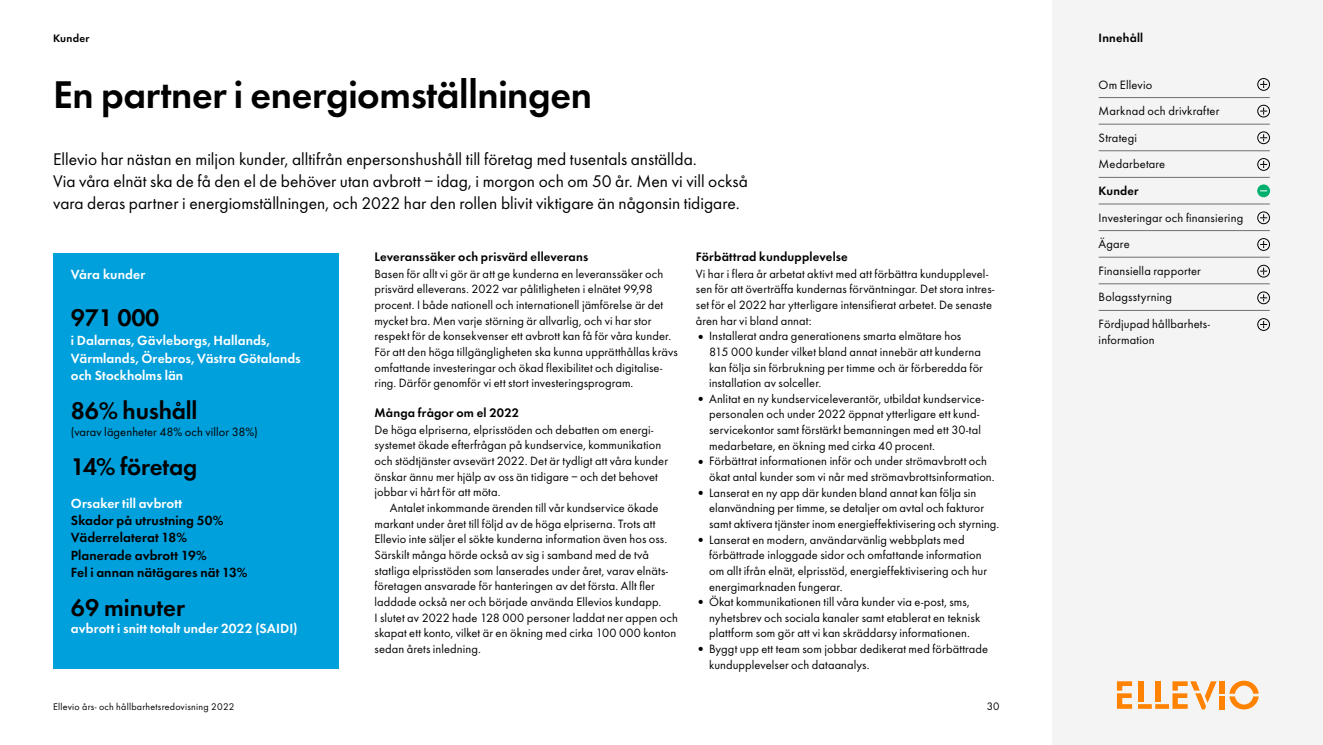
<style>
.page{position:relative;width:1323px;height:745px;background:#fff}
.page>*{position:absolute;margin:0;border:0;box-sizing:border-box;transform-origin:0 0}
.Rubrik1{font:600 40px "Futura EF";letter-spacing:-.01em;color:#000}
.Rubrik_2{font:600 25px "Futura EF";letter-spacing:-.01em;color:#000}
.Brödtext{font:600 25px "Futura EF";color:#000}
.Ingress{font:17.5px/21.9px "Futura EF";color:#000}
.Brödtext-2{font:600 13.75px/17.2px "Futura EF";letter-spacing:.005em;color:#fff}
.Brödtext-3{font:600 13.75px/17.2px "Futura EF";letter-spacing:.005em;color:#000}
.Melllanrubrik_1{font:600 13.75px "Futura EF";letter-spacing:.01em;color:#fff}
.Melllanrubrik_1-2{font:600 12.75px "Futura EF";letter-spacing:.015em;color:#000}
.Brödtext_indrag{font:12.5px/15.6px "Futura EF";letter-spacing:.005em;color:#000}
.Brödtext-4{font:12.5px/15.6px "Futura EF";letter-spacing:.005em;color:#000}
.t1{font:600 12.5px "Futura EF";letter-spacing:.015em;color:#000}
.t2{font:600 11.25px "Futura EF";letter-spacing:.02em;color:#000}
.t3{font:11.25px "Futura EF";color:#000}
.t4{font:10px "Futura EF";letter-spacing:.025em;color:#000}
.s1{font-size:15px}
</style>
<div class="page">
<div style="left:53px;top:253px;width:286px;height:415px;background:#00a0dc"></div>
<div style="left:1052px;top:0;width:271px;height:744px;background:#f5f4f4"></div>
<svg style="left:1229px;top:680px;width:29px;height:29px"></svg>
<svg style="left:1117px;top:681px;width:15px;height:27px"></svg>
<div style="left:1219px;top:680px;width:5px;height:13px;background:#ff8200"></div>
<div style="left:1219px;top:696px;width:5px;height:13px;background:#ff8200"></div>
<svg style="left:1138px;top:681px;width:78px;height:28px"></svg>
<hr style="left:1098px;top:97px;width:172px;height:1px;background:#736e6e">
<hr style="left:1098px;top:124px;width:172px;height:1px;background:#736e6e">
<hr style="left:1098px;top:150px;width:172px;height:1px;background:#736e6e">
<hr style="left:1098px;top:177px;width:172px;height:1px;background:#736e6e">
<hr style="left:1098px;top:204px;width:172px;height:1px;background:#736e6e">
<hr style="left:1098px;top:230px;width:172px;height:1px;background:#736e6e">
<hr style="left:1098px;top:257px;width:172px;height:1px;background:#736e6e">
<hr style="left:1098px;top:283px;width:172px;height:1px;background:#736e6e">
<hr style="left:1098px;top:310px;width:172px;height:1px;background:#736e6e">
<div style="left:1257px;top:78px;width:13px;height:13px;border:1px solid #000;border-radius:50%"></div>
<svg style="left:1260px;top:81px;width:7px;height:7px"></svg>
<div style="left:1257px;top:105px;width:13px;height:12px;border:1px solid #000;border-radius:50%"></div>
<svg style="left:1260px;top:107px;width:7px;height:8px"></svg>
<div style="left:1257px;top:131px;width:13px;height:13px;border:1px solid #000;border-radius:50%"></div>
<svg style="left:1260px;top:134px;width:7px;height:7px"></svg>
<div style="left:1257px;top:158px;width:13px;height:12px;border:1px solid #000;border-radius:50%"></div>
<svg style="left:1260px;top:161px;width:7px;height:7px"></svg>
<div style="left:1257px;top:211px;width:13px;height:13px;border:1px solid #000;border-radius:50%"></div>
<svg style="left:1260px;top:214px;width:7px;height:7px"></svg>
<div style="left:1257px;top:238px;width:13px;height:12px;border:1px solid #000;border-radius:50%"></div>
<svg style="left:1260px;top:241px;width:7px;height:7px"></svg>
<div style="left:1257px;top:265px;width:13px;height:12px;border:1px solid #000;border-radius:50%"></div>
<svg style="left:1260px;top:267px;width:7px;height:7px"></svg>
<div style="left:1257px;top:291px;width:13px;height:13px;border:1px solid #000;border-radius:50%"></div>
<svg style="left:1260px;top:294px;width:7px;height:7px"></svg>
<div style="left:1257px;top:318px;width:13px;height:12px;border:1px solid #000;border-radius:50%"></div>
<svg style="left:1260px;top:321px;width:7px;height:7px"></svg>
<svg style="left:1257px;top:185px;width:12px;height:12px"></svg>
<div style="left:1257px;top:184px;width:13px;height:13px;border:1px solid #00af6e;border-radius:50%"></div>
<p class="t2" style="left:53px;top:31px;width:38px">Kunder</p>
<p class="Rubrik1" style="left:53px;top:71px;width:540px">En partner i energiomställningen</p>
<p class="Ingress" style="left:53px;top:148px;width:696px">Ellevio har nästan en miljon kunder, alltifrån enpersonshushåll till företag med tusentals anställda.<br>Via våra elnät ska de få den el de behöver utan avbrott – idag, i morgon och om 50 år. Men vi vill också vara deras partner i energiomställningen, och 2022 har den rollen blivit viktigare än någonsin tidigare.</p>
<p class="Melllanrubrik_1" style="left:71px;top:266px;width:76px">Våra kunder</p>
<p class="Rubrik_2" style="left:71px;top:303px;width:90px">971 000</p>
<p class="Brödtext-2" style="left:71px;top:332px;width:231px">i Dalarnas, Gävleborgs, Hallands,<br>Värmlands, Örebros, Västra Götalands och Stockholms län</p>
<p class="Rubrik_2" style="left:71px;top:395px;width:128px">86% hushåll</p>
<p class="Brödtext-4" style="left:71px;top:423px;width:189px">(varav lägenheter 48% och villor 38%)</p>
<p class="Rubrik_2" style="left:71px;top:451px;width:128px">14% företag</p>
<p class="Brödtext-2" style="left:71px;top:494px;width:113px">Orsaker till avbrott</p>
<p class="Brödtext-3" style="left:71px;top:511px;width:154px">Skador på utrustning 50%</p>
<p class="Brödtext-3" style="left:71px;top:528px;width:137px">Väderrelaterat 18%<br>Planerade avbrott 19%</p>
<p class="Brödtext-3" style="left:71px;top:563px;width:178px">Fel i annan nätägares nät 13%</p>
<p class="Brödtext" style="left:71px;top:592px;width:116px">69 minuter</p>
<p class="Brödtext-2" style="left:71px;top:619px;width:228px">avbrott i snitt totalt under 2022 (SAIDI)</p>
<p class="Melllanrubrik_1-2" style="left:374px;top:249px;width:215px">Leveranssäker och prisvärd elleverans</p>
<p class="Brödtext-4" style="left:374px;top:265px;width:305px">Basen för allt vi gör är att ge kunderna en leveranssäker och prisvärd elleverans. 2022 var pålitligheten i elnätet 99,98 procent. I både nationell och internationell jämförelse är det mycket bra. Men varje störning är allvarlig, och vi har stor respekt för de konsekvenser ett avbrott kan få för våra kunder.<br>För att den höga tillgängligheten ska kunna upprätthållas krävs omfattande investeringar och ökad flexibilitet och digitalise&shy;ring. Därför genomför vi ett stort investeringsprogram.</p>
<p class="Melllanrubrik_1-2" style="left:374px;top:405px;width:146px">Många frågor om el 2022</p>
<p class="Brödtext-4" style="left:374px;top:421px;width:295px">De höga elpriserna, elprisstöden och debatten om energi&shy;systemet ökade efterfrågan på kundservice, kommunikation och stödtjänster avsevärt 2022. Det är tydligt att våra kunder önskar ännu mer hjälp av oss än tidigare – och det behovet jobbar vi hårt för att möta.</p>
<p class="Brödtext_indrag" style="left:374px;top:499px;width:305px;text-indent:15px">Antalet inkommande ärenden till vår kundservice ökade markant under året till följd av de höga elpriserna. Trots att Ellevio inte säljer el sökte kunderna information även hos oss.<br>Särskilt många hörde också av sig i samband med de två statliga elprisstöden som lanserades under året, varav elnäts&shy;företagen ansvarade för hanteringen av det första. Allt fler laddade också ner och började använda Ellevios kundapp.<br>I slutet av 2022 hade 128 000 personer laddat ner appen och skapat ett konto, vilket är en ökning med cirka 100 000 konton sedan årets inledning.</p>
<p class="Melllanrubrik_1-2" style="left:696px;top:249px;width:154px">Förbättrad kundupplevelse</p>
<p class="Brödtext-4" style="left:696px;top:265px;width:300px">Vi har i flera år arbetat aktivt med att förbättra kundupplevel&shy;sen för att överträffa kundernas förväntningar. Det stora intres&shy;set för el 2022 har ytterligare intensifierat arbetet. De senaste åren har vi bland annat:</p>
<p class="Brödtext_indrag" style="left:709px;top:328px;width:275px;text-indent:-13px"><span class="s1">•</span> Installerat andra generationens smarta elmätare hos 815 000 kunder vilket bland annat innebär att kunderna kan följa sin förbrukning per timme och är förberedda för installation av solceller.</p>
<p class="Brödtext_indrag" style="left:709px;top:390px;width:276px;text-indent:-13px"><span class="s1">•</span> Anlitat en ny kundserviceleverantör, utbildat kundservice&shy;personalen och under 2022 öppnat ytterligare ett kund&shy;servicekontor samt förstärkt bemanningen med ett 30-tal medarbetare, en ökning med cirka 40 procent.</p>
<p class="Brödtext_indrag" style="left:709px;top:453px;width:287px;text-indent:-13px"><span class="s1">•</span> Förbättrat informationen inför och under strömavbrott och ökat antal kunder som vi når med strömavbrottsinformation.</p>
<p class="Brödtext_indrag" style="left:709px;top:484px;width:292px;text-indent:-13px"><span class="s1">•</span> Lanserat en ny app där kunden bland annat kan följa sin elanvändning per timme, se detaljer om avtal och fakturor samt aktivera tjänster inom energieffektivisering och styrning.</p>
<p class="Brödtext_indrag" style="left:709px;top:531px;width:280px;text-indent:-13px"><span class="s1">•</span> Lanserat en modern, användarvänlig webbplats med förbättrade inloggade sidor och omfattande information om allt ifrån elnät, elprisstöd, energieffektivisering och hur energimarknaden fungerar.</p>
<p class="Brödtext_indrag" style="left:709px;top:594px;width:273px;text-indent:-13px"><span class="s1">•</span> Ökat kommunikationen till våra kunder via e-post, sms, nyhetsbrev och sociala kanaler samt etablerat en teknisk plattform som gör att vi kan skräddarsy informationen.</p>
<p class="Brödtext_indrag" style="left:709px;top:640px;width:281px;text-indent:-13px"><span class="s1">•</span> Byggt upp ett team som jobbar dedikerat med förbättrade kundupplevelser och dataanalys.</p>
<p class="t4" style="left:53px;top:700px;width:183px">Ellevio års- och hållbarhetsredovisning 2022</p>
<p class="t3" style="left:986px;top:698px;width:14px">30</p>
<p class="t1" style="left:1098px;top:30px;width:46px">Innehåll</p>
<p class="Brödtext_indrag" style="left:1098px;top:71px;width:122px;line-height:26.6px">Om Ellevio<br>Marknad och drivkrafter<br>Strategi<br>Medarbetare</p>
<p class="t1" style="left:1098px;top:183px;width:41px">Kunder</p>
<p class="Brödtext_indrag" style="left:1098px;top:204px;width:146px;line-height:26.6px">Investeringar och finansiering<br>Ägare<br>Finansiella rapporter<br>Bolagsstyrning<br>Fördjupad hållbarhets-</p>
<p class="Brödtext_indrag" style="left:1098px;top:331px;width:57px">information</p>
</div>
